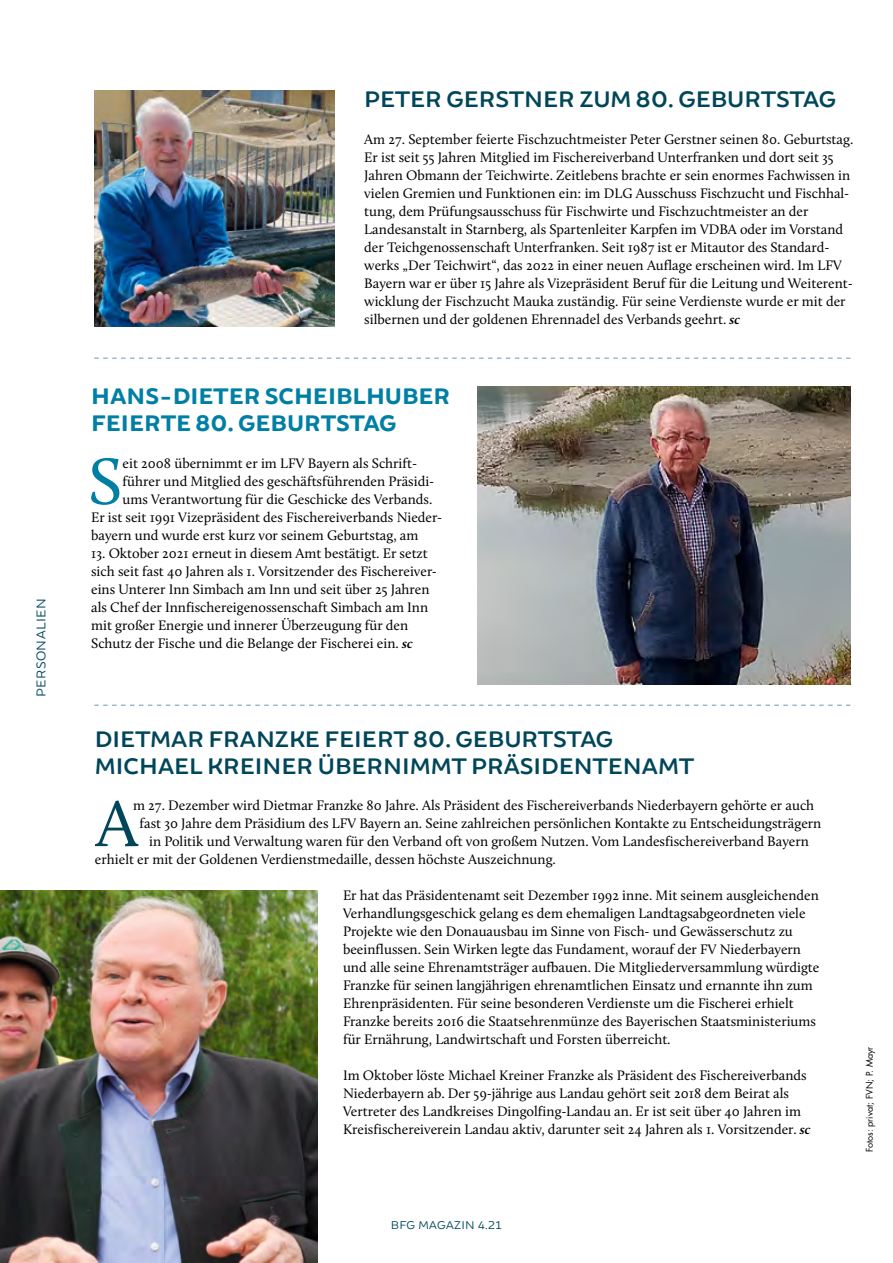
<style>
.page{position:relative;width:893px;height:1263px;background:#fff}
.page>*{position:absolute;margin:0;border:0;box-sizing:border-box;transform-origin:0 0}
.t1{font:67.95px "Calluna";color:#00465a}
.t2{font:67.95px "Calluna";color:#007fa4}
.t3{font:600 24px/27px "Brocha";color:#00465a}
.t4{font:700 24px/27px "Brocha";color:#007fa4}
.t5{font:14.25px/18px "Calluna";color:#000}
.t6{font:13.5px "Brocha";letter-spacing:.03em;color:#00485d}
.t7{font:12px "Brocha";letter-spacing:.03em;color:#00485d}
.t8{font:9px "Futura Std";color:#000}
.s1{font-weight:700;font-style:italic;font-size:13.5px}
</style>
<div class="page">
<img style="left:0;top:890px;width:317px;height:372px">
<img style="left:95px;top:90px;width:239px;height:236px">
<img style="left:477px;top:387px;width:373px;height:297px">
<svg style="left:94px;top:705px;width:756px;height:1px"></svg>
<svg style="left:94px;top:358px;width:756px;height:1px"></svg>
<p class="t6" style="left:33px;top:697px;width:100px;rotate:-90deg">PERSONALIEN</p>
<h2 class="t3" style="left:364px;top:86px;width:473px">PETER GERSTNER ZUM 80. GEBURTSTAG</h2>
<p class="t5" style="left:364px;top:130px;width:491px">Am 27. September feierte Fischzuchtmeister Peter Gerstner seinen 80. Geburtstag.<br>Er ist seit 55 Jahren Mitglied im Fischereiverband Unterfranken und dort seit 35<br>Jahren Obmann der Teichwirte. Zeitlebens brachte er sein enormes Fachwissen in vielen Gremien und Funktionen ein: im DLG Ausschuss Fischzucht und Fischhal&shy;tung, dem Prüfungsausschuss für Fischwirte und Fischzuchtmeister an der Landesanstalt in Starnberg, als Spartenleiter Karpfen im VDBA oder im Vorstand der Teichgenossenschaft Unterfranken. Seit 1987 ist er Mitautor des Standard&shy;werks „Der Teichwirt“, das 2022 in einer neuen Auflage erscheinen wird. Im LFV Bayern war er über 15 Jahre als Vizepräsident Beruf für die Leitung und Weiterent&shy;wicklung der Fischzucht Mauka zuständig. Für seine Verdienste wurde er mit der silbernen und der goldenen Ehrennadel des Verbands geehrt. <span class="s1">sc</span></p>
<h2 class="t4" style="left:91px;top:383px;width:361px">HANS-DIETER SCHEIBLHUBER<br>FEIERTE 80. GEBURTSTAG</h2>
<h1 class="t2" style="left:88px;top:440px;width:36px">S</h1>
<p class="t5" style="left:123px;top:454px;width:296px">eit 2008 übernimmt er im LFV Bayern als Schrift-</p>
<p class="t5" style="left:123px;top:472px;width:313px">führer und Mitglied des geschäftsführenden Präsidi-</p>
<p class="t5" style="left:123px;top:490px;width:311px">ums Verantwortung für die Geschicke des Verbands.</p>
<p class="t5" style="left:91px;top:508px;width:353px">Er ist seit 1991 Vizepräsident des Fischereiverbands Nieder-</p>
<p class="t5" style="left:91px;top:526px;width:329px">bayern und wurde erst kurz vor seinem Geburtstag, am</p>
<p class="t5" style="left:91px;top:544px;width:347px">13. Oktober 2021 erneut in diesem Amt bestätigt. Er setzt sich seit fast 40 Jahren als 1. Vorsitzender des Fischereiver&shy;eins Unterer Inn Simbach am Inn und seit über 25 Jahren als Chef der Innfischereigenossenschaft Simbach am Inn mit großer Energie und innerer Überzeugung für den Schutz der Fische und die Belange der Fischerei ein. <span class="s1">sc</span></p>
<h2 class="t3" style="left:95px;top:726px;width:600px">DIETMAR FRANZKE FEIERT 80. GEBURTSTAG<br>MICHAEL KREINER ÜBERNIMMT PRÄSIDENTENAMT</h2>
<h1 class="t1" style="left:96px;top:782px;width:44px">A</h1>
<p class="t5" style="left:133px;top:796px;width:683px">m 27. Dezember wird Dietmar Franzke 80 Jahre. Als Präsident des Fischereiverbands Niederbayern gehörte er auch</p>
<p class="t5" style="left:139px;top:814px;width:683px">fast 30 Jahre dem Präsidium des LFV Bayern an. Seine zahlreichen persönlichen Kontakte zu Entscheidungsträgern</p>
<p class="t5" style="left:149px;top:832px;width:661px">in Politik und Verwaltung waren für den Verband oft von großem Nutzen. Vom Landesfischereiverband Bayern</p>
<p class="t5" style="left:95px;top:850px;width:462px">erhielt er mit der Goldenen Verdienstmedaille, dessen höchste Auszeichnung.</p>
<p class="t5" style="left:343px;top:886px;width:478px">Er hat das Präsidentenamt seit Dezember 1992 inne. Mit seinem ausgleichenden Verhandlungsgeschick gelang es dem ehemaligen Landtagsabgeordneten viele Projekte wie den Donauausbau im Sinne von Fisch- und Gewässerschutz zu beeinflussen. Sein Wirken legte das Fundament, worauf der FV Niederbayern und alle seine Ehrenamtsträger aufbauen. Die Mitgliederversammlung würdigte Franzke für seinen langjährigen ehrenamtlichen Einsatz und ernannte ihn zum Ehrenpräsidenten. Für seine besonderen Verdienste um die Fischerei erhielt Franzke bereits 2016 die Staatsehrenmünze des Bayerischen Staatsministeriums für Ernährung, Landwirtschaft und Forsten überreicht.</p>
<p class="t5" style="left:343px;top:1066px;width:469px">Im Oktober löste Michael Kreiner Franzke als Präsident des Fischereiverbands Niederbayern ab. Der 59-jährige aus Landau gehört seit 2018 dem Beirat als Vertreter des Landkreises Dingolfing-Landau an. Er ist seit über 40 Jahren im Kreisfischereiverein Landau aktiv, darunter seit 24 Jahren als 1. Vorsitzender. <span class="s1">sc</span></p>
<p class="t7" style="left:391px;top:1218px;width:112px">BFG MAGAZIN 4.21</p>
<p class="t8" style="left:864px;top:1152px;width:107px;rotate:-90deg">Fotos: privat; FVN; P. Mayr</p>
</div>
